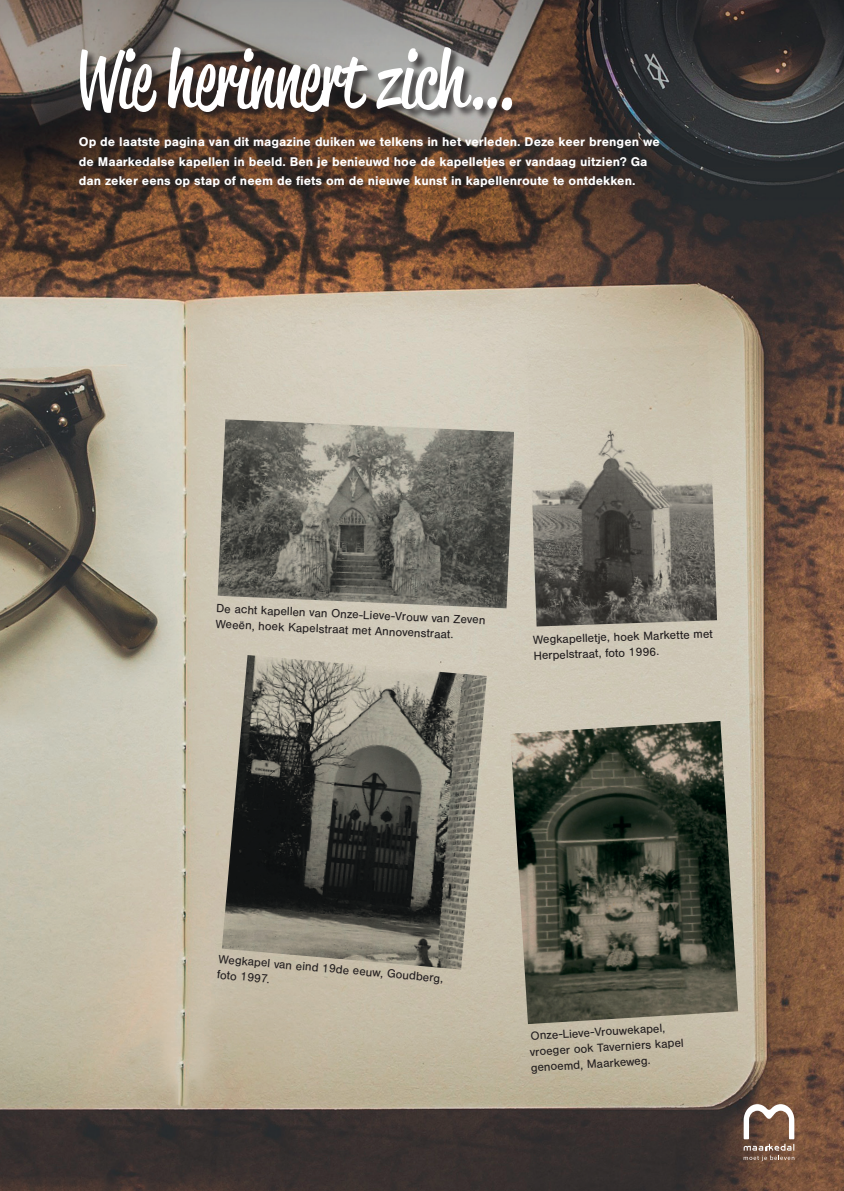
<style>
.page{position:relative;width:844px;height:1191px;background:#fff}
.page>*{position:absolute;margin:0;border:0;box-sizing:border-box;transform-origin:0 0}
.t1{font:77.52px "Reklame Script";letter-spacing:-.01em;color:#fff}
.t2{font:700 13.12px/19.6px "Nimbus San";color:#fff}
.t3{font:12.25px/15.8px "Nimbus San";color:#231f20}
</style>
<div class="page">
<img style="left:0;top:0;width:843px;height:1191px">
<div style="left:80px;top:47px;width:442px;height:76px;background:#231f20;opacity:.75"></div>
<svg style="left:743px;top:1104px;width:51px;height:57px"></svg>
<img style="left:527px;top:345px;width:189px;height:281px">
<img style="left:222px;top:655px;width:264px;height:314px">
<img style="left:510px;top:721px;width:228px;height:303px">
<img style="left:218px;top:419px;width:296px;height:189px">
<h1 class="t1" style="left:75px;top:27px;width:441px">Wie herinnert zich…</h1>
<p class="t2" style="left:79px;top:132px;width:582px">Op de laatste pagina van dit magazine duiken we telkens in het verleden. Deze keer brengen we de Maarkedalse kapellen in beeld. Ben je benieuwd hoe de kapelletjes er vandaag uitzien? Ga dan zeker eens op stap of neem de fiets om de nieuwe kunst in kapellenroute te ontdekken.</p>
<p class="t3" style="left:216px;top:602px;width:271px;rotate:2deg">De acht kapellen van Onze-Lieve-Vrouw van Zeven<br>Weeën, hoek Kapelstraat met Annovenstraat.</p>
<p class="t3" style="left:532px;top:632px;width:181px;rotate:-2deg">Wegkapelletje, hoek Markette met<br>Herpelstraat, foto 1996.</p>
<p class="t3" style="left:219px;top:951px;width:227px;rotate:5deg">Wegkapel van eind 19de eeuw, Goudberg, foto 1997.</p>
<p class="t3" style="left:528px;top:1027px;width:155px;rotate:-3deg">Onze-Lieve-Vrouwekapel, vroeger ook Taverniers kapel genoemd, Maarkeweg.</p>
</div>
